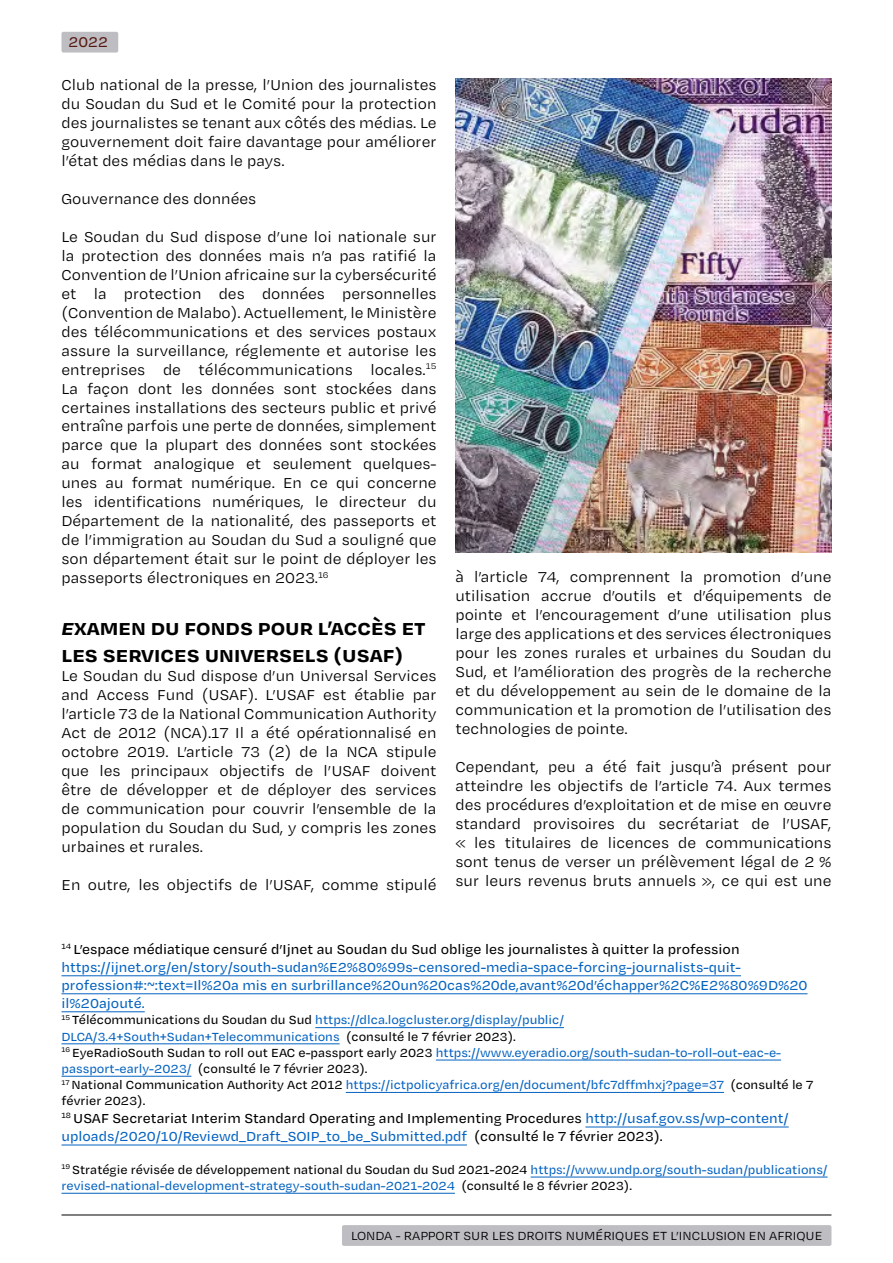
<style>
.page{position:relative;width:893px;height:1263px;background:#fff}
.page>*{position:absolute;margin:0;border:0;box-sizing:border-box;transform-origin:0 0}
.t1{font:700 22.5px/27px "Degular Text";color:#000}
.t2{font:16.5px/18.9px "Degular Text";color:#000;text-align:justify}
.t3{font:500 16.2px "Degular Text";color:#561811}
.t4{font:500 15px/18px "Degular Text";color:#0563c1}
.t5{font:500 15px/18px "Degular Text";color:#000}
.t6{font:500 13.5px/16.2px "Degular Text";color:#0563c1}
.t7{font:13.5px "Degular Text";color:#000}
.s1{font-style:italic}
.s2{color:#000}
.s3{color:#0563c1}
</style>
<div class="page">
<div style="left:342px;top:1225px;width:489px;height:21px;background:#bebdc2;border-radius:2px"></div>
<hr style="left:62px;top:1214px;width:769px;height:1px;background:#000">
<div style="left:61px;top:32px;width:57px;height:21px;background:#bebdc2;border-radius:2px"></div>
<img style="left:455px;top:79px;width:376px;height:473px">
<hr style="left:62px;top:975px;width:679px;height:1px;background:#0563c1">
<hr style="left:62px;top:993px;width:745px;height:1px;background:#0563c1">
<hr style="left:62px;top:1011px;width:83px;height:1px;background:#0563c1">
<hr style="left:315px;top:1027px;width:249px;height:1px;background:#0563c1">
<hr style="left:62px;top:1043px;width:278px;height:1px;background:#0563c1">
<hr style="left:436px;top:1060px;width:345px;height:1px;background:#0563c1">
<hr style="left:62px;top:1076px;width:129px;height:1px;background:#0563c1">
<hr style="left:346px;top:1092px;width:378px;height:1px;background:#0563c1">
<hr style="left:585px;top:1126px;width:204px;height:1px;background:#0563c1">
<hr style="left:62px;top:1144px;width:405px;height:1px;background:#0563c1">
<hr style="left:531px;top:1177px;width:296px;height:1px;background:#0563c1">
<hr style="left:62px;top:1193px;width:393px;height:1px;background:#0563c1">
<p class="t3" style="left:68px;top:31px;width:41px">2022</p>
<p class="t2" style="left:62px;top:75px;width:377px">Club national de la presse, l’Union des journalistes du Soudan du Sud et le Comité pour la protection des journalistes se tenant aux côtés des médias. Le gouvernement doit faire davantage pour améliorer l’état des médias dans le pays.</p>
<p class="t2" style="left:62px;top:188px;width:196px">Gouvernance des données</p>
<p class="t2" style="left:62px;top:226px;width:377px">Le Soudan du Sud dispose d’une loi nationale sur la protection des données mais n’a pas ratifié la Convention de l’Union africaine sur la cybersécurité et la protection des données personnelles (Convention de Malabo). Actuellement, le Ministère des télécommunications et des services postaux assure la surveillance, réglemente et autorise les entreprises de télécommunications locales.<sup>15<br></sup>La façon dont les données sont stockées dans certaines installations des secteurs public et privé entraîne parfois une perte de données, simplement parce que la plupart des données sont stockées au format analogique et seulement quelques&shy;unes au format numérique. En ce qui concerne les identifications numériques, le directeur du Département de la nationalité, des passeports et de l’immigration au Soudan du Sud a souligné que son département était sur le point de déployer les passeports électroniques en 2023.<sup>16</sup></p>
<h1 class="t1" style="left:62px;top:613px;width:366px"><span class="s1">E</span>xamen du Fonds pour l’accès et les services universels (USAF)</h1>
<p class="t2" style="left:62px;top:666px;width:377px">Le Soudan du Sud dispose d’un Universal Services and Access Fund (USAF). L’USAF est établie par l’article 73 de la National Communication Authority Act de 2012 (NCA).17 Il a été opérationnalisé en octobre 2019. L’article 73 (2) de la NCA stipule que les principaux objectifs de l’USAF doivent être de développer et de déployer des services de communication pour couvrir l’ensemble de la population du Soudan du Sud, y compris les zones urbaines et rurales.</p>
<p class="t2" style="left:62px;top:874px;width:377px">En outre, les objectifs de l’USAF, comme stipulé</p>
<p class="t2" style="left:455px;top:566px;width:378px">à l’article 74, comprennent la promotion d’une utilisation accrue d’outils et d’équipements de pointe et l’encouragement d’une utilisation plus large des applications et des services électroniques pour les zones rurales et urbaines du Soudan du Sud, et l’amélioration des progrès de la recherche et du développement au sein de le domaine de la communication et la promotion de l’utilisation des technologies de pointe.</p>
<p class="t2" style="left:455px;top:756px;width:377px">Cependant, peu a été fait jusqu’à présent pour atteindre les objectifs de l’article 74. Aux termes des procédures d’exploitation et de mise en œuvre standard provisoires du secrétariat de l’USAF, « les titulaires de licences de communications sont tenus de verser un prélèvement légal de 2 % sur leurs revenus bruts annuels », ce qui est une</p>
<p class="t4" style="left:61px;top:940px;width:748px"><sup>14</sup> <span class="s2">L’espace médiatique censuré d’Ijnet au Soudan du Sud oblige les journalistes à quitter la profession </span>https://ijnet.org/en/story/south-sudan%E2%80%99s-censored-media-space-forcing-journalists-quit&shy;profession#:~:text=Il%20a mis en surbrillance%20un%20cas%20de,avant%20d’échapper%2C%E2%80%9D%20 il%20ajouté.</p>
<p class="t6" style="left:61px;top:1011px;width:753px"><sup>15</sup> <span class="s2">Télécommunications du Soudan du Sud</span> https://dlca.logcluster.org/display/public/ DLCA/3.4+South+Sudan+Telecommunications <span class="s2">(consulté le 7 février 2023).<br></span><sup>16</sup> <span class="s2">EyeRadioSouth Sudan to roll out EAC e-passport early 2023</span> https://www.eyeradio.org/south-sudan-to-roll-out-eac-e&shy;passport-early-2023/ <span class="s2">(consulté le 7 février 2023).<br></span><sup>17</sup> <span class="s2">National Communication Authority Act 2012</span> https://ictpolicyafrica.org/en/document/bfc7dffmhxj?page=37 <span class="s2">(consulté le 7 février 2023).</span></p>
<p class="t5" style="left:61px;top:1109px;width:729px"><sup>18</sup> USAF Secretariat Interim Standard Operating and Implementing Procedures <span class="s3">http://usaf.gov.ss/wp-content/ uploads/2020/10/Reviewd_Draft_SOIP_to_be_Submitted.pdf</span> (consulté le 7 février 2023).</p>
<p class="t6" style="left:62px;top:1161px;width:768px"><sup>19</sup> <span class="s2">Stratégie révisée de développement national du Soudan du Sud 2021-2024</span> https://www.undp.org/south-sudan/publications/ revised-national-development-strategy-south-sudan-2021-2024 <span class="s2">(consulté le 8 février 2023).</span></p>
<p class="t7" style="left:351px;top:1227px;width:473px">LONDA - RAPPORT SUR LES DROITS NUMÉRIQUES ET L’INCLUSION EN AFRIQUE</p>
</div>
